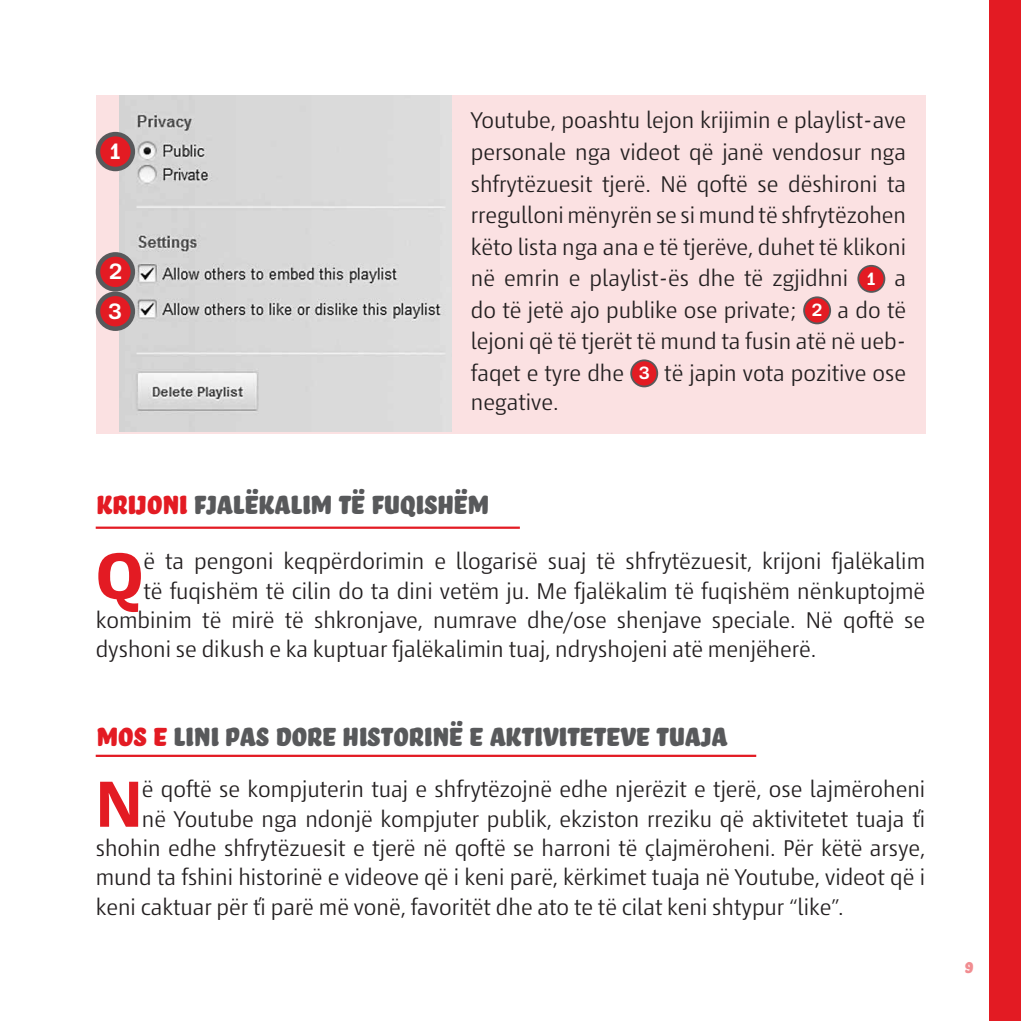
<style>
.page{position:relative;width:1021px;height:1021px;background:#fff}
.page>*{position:absolute;margin:0;border:0;box-sizing:border-box;transform-origin:0 0}
.t1{font:700 64.35px "Den Haag Nova";color:#e31b23}
.t2{font:33.75px "Bello Pro mk";color:#58595b}
.t3{font:300 22.5px/31.5px "Den Haag Nova";color:#231f20;text-align:justify}
.t4{font:22.5px/39.4px "alter 70";color:#fff}
.t5{font:20.25px "Bello Pro mk";color:#f18d91}
.s1{font-family:"alter 70";font-weight:400;font-size:18px;color:#fff}
.s2{color:#e31b23}
</style>
<div class="page">
<div style="left:989px;top:0;width:31px;height:1020px;background:#e31b23"></div>
<div style="left:96px;top:95px;width:829px;height:339px;background:#fbe1e2"></div>
<div style="left:858px;top:266px;width:26px;height:26px;background:#e31b23;border-radius:50%"></div>
<div style="left:857px;top:265px;width:28px;height:28px;border:2px solid #58595b;border-radius:50%"></div>
<div style="left:804px;top:297px;width:26px;height:26px;background:#e31b23;border-radius:50%"></div>
<div style="left:803px;top:296px;width:28px;height:28px;border:2px solid #58595b;border-radius:50%"></div>
<div style="left:631px;top:360px;width:26px;height:26px;background:#e31b23;border-radius:50%"></div>
<div style="left:630px;top:359px;width:28px;height:28px;border:2px solid #58595b;border-radius:50%"></div>
<hr style="left:96px;top:526px;width:424px;height:3px;background:#e31b23">
<hr style="left:96px;top:754px;width:660px;height:3px;background:#e31b23">
<img style="left:119px;top:96px;width:332px;height:335px">
<svg style="left:98px;top:134px;width:35px;height:35px"></svg>
<div style="left:96px;top:132px;width:39px;height:39px;border:4px solid #58595b;border-radius:50%"></div>
<div style="left:98px;top:254px;width:35px;height:35px;background:#e31b23;border-radius:50%"></div>
<div style="left:96px;top:252px;width:39px;height:39px;border:4px solid #58595b;border-radius:50%"></div>
<svg style="left:98px;top:294px;width:35px;height:35px"></svg>
<div style="left:96px;top:291px;width:39px;height:40px;border:4px solid #58595b;border-radius:50%"></div>
<p class="t4" style="left:110px;top:133px;width:12px">1</p>
<p class="t4" style="left:108px;top:253px;width:16px">2<br>3</p>
<p class="t3" style="left:471px;top:104px;width:437px">Youtube, poashtu lejon krijimin e playlist-ave personale nga videot që janë vendosur nga shfrytëzuesit tjerë. Në qoftë se dëshironi ta rregulloni mënyrën se si mund të shfrytëzohen këto lista nga ana e të tjerëve, duhet të klikoni në emrin e playlist-ës dhe të zgjidhni <span class="s1">1</span> a do të jetë ajo publike ose private; <span class="s1">2</span> a do të lejoni që të tjerët të mund ta fusin atë në ueb&shy;faqet e tyre dhe <span class="s1">3</span> të japin vota pozitive ose</p>
<p class="t3" style="left:471px;top:385px;width:89px">negative.</p>
<h2 class="t2" style="left:96px;top:476px;width:394px"><span class="s2">Krijoni</span> fjalëkalim të fuqishëm</h2>
<h1 class="t1" style="left:96px;top:528px;width:49px">Q</h1>
<p class="t3" style="left:143px;top:544px;width:783px">ë ta pengoni keqpërdorimin e llogarisë suaj të shfrytëzuesit, krijoni fjalëkalim</p>
<p class="t3" style="left:143px;top:574px;width:783px">të fuqishëm të cilin do ta dini vetëm ju. Me fjalëkalim të fuqishëm nënkuptojmë</p>
<p class="t3" style="left:96px;top:603px;width:831px">kombinim të mirë të shkronjave, numrave dhe/ose shenjave speciale. Në qoftë se</p>
<p class="t3" style="left:96px;top:632px;width:722px">dyshoni se dikush e ka kuptuar fjalëkalimin tuaj, ndryshojeni atë menjëherë.</p>
<h2 class="t2" style="left:96px;top:708px;width:632px"><span class="s2">Mos e</span> lini pas dore historinë e aktiviteteve tuaja</h2>
<h1 class="t1" style="left:96px;top:756px;width:48px">N</h1>
<p class="t3" style="left:142px;top:772px;width:785px">ë qoftë se kompjuterin tuaj e shfrytëzojnë edhe njerëzit e tjerë, ose lajmëroheni</p>
<p class="t3" style="left:142px;top:802px;width:784px">në Youtube nga ndonjë kompjuter publik, ekziston rreziku që aktivitetet tuaja ťi</p>
<p class="t3" style="left:96px;top:831px;width:831px">shohin edhe shfrytëzuesit e tjerë në qoftë se harroni të çlajmëroheni. Për këtë arsye,</p>
<p class="t3" style="left:96px;top:860px;width:831px">mund ta fshini historinë e videove që i keni parë, kërkimet tuaja në Youtube, videot që i</p>
<p class="t3" style="left:96px;top:889px;width:749px">keni caktuar për ťi parë më vonë, favoritët dhe ato te të cilat keni shtypur “like”.</p>
<p class="t5" style="left:964px;top:950px;width:10px">9</p>
</div>
